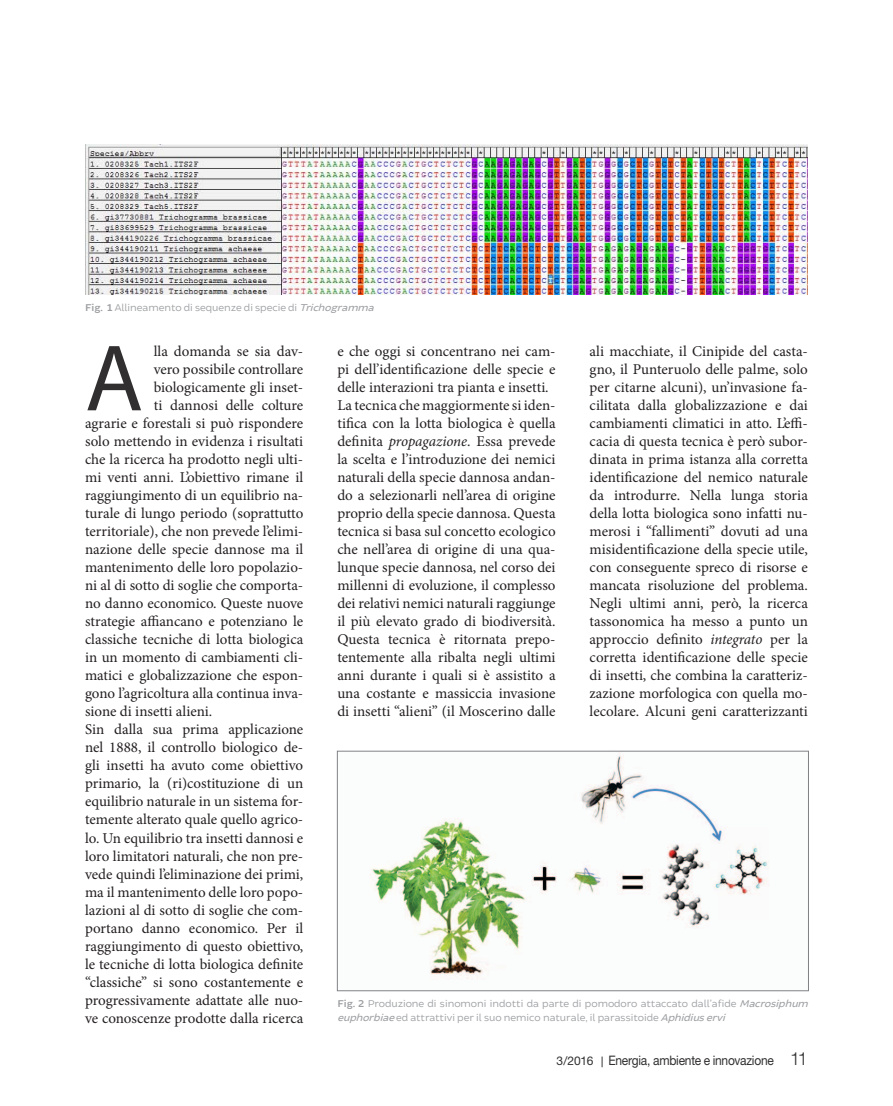
<style>
.page{position:relative;width:893px;height:1106px;background:#fff}
.page>*{position:absolute;margin:0;border:0;box-sizing:border-box;transform-origin:0 0}
.t1{font:95.1px "Myriad Pro";color:#312f30}
.t2{font:15px/18px "Minion Pro";color:#231f20}
.t3{font:13.05px "Helvetica Neue LT Std";letter-spacing:-.02em;color:#312f30;scale:.92 1}
.t4{font:10.5px/13.5px "Brocha";color:#9d9fa2}
.s1{font-weight:600}
.s2{font-style:italic}
.s3{font-size:12px}
.s4{font-family:"Calibri";font-size:12px}
.s5{font-family:"Helvetica Neue";font-weight:300;font-size:18px}
</style>
<div class="page">
<img style="left:85px;top:144px;width:723px;height:151px">
<img style="left:370px;top:752px;width:399px;height:228px">
<div style="left:337px;top:750px;width:472px;height:241px;border:1px solid #808285"></div>
<p class="t4" style="left:85px;top:300px;width:294px"><span class="s1">Fig. 1</span> Allineamento di sequenze di specie di <span class="s2">Trichogramma</span></p>
<h1 class="t1" style="left:85px;top:320px;width:60px">A</h1>
<p class="t2" style="left:154px;top:342px;width:151px">lla domanda se sia dav-</p>
<p class="t2" style="left:154px;top:360px;width:151px">vero possibile controllare</p>
<p class="t2" style="left:154px;top:378px;width:151px">biologicamente gli inset-</p>
<p class="t2" style="left:154px;top:396px;width:151px">ti dannosi delle colture</p>
<p class="t2" style="left:85px;top:414px;width:220px">agrarie e forestali si può rispondere</p>
<p class="t2" style="left:85px;top:432px;width:220px">solo mettendo in evidenza i risultati</p>
<p class="t2" style="left:85px;top:450px;width:220px">che la ricerca ha prodotto negli ulti-</p>
<p class="t2" style="left:85px;top:468px;width:220px">mi venti anni. L’obiettivo rimane il</p>
<p class="t2" style="left:85px;top:486px;width:220px">raggiungimento di un equilibrio na-</p>
<p class="t2" style="left:85px;top:504px;width:220px">turale di lungo periodo (soprattutto</p>
<p class="t2" style="left:85px;top:522px;width:220px">territoriale), che non prevede l’elimi-</p>
<p class="t2" style="left:85px;top:540px;width:220px">nazione delle specie dannose ma il</p>
<p class="t2" style="left:85px;top:558px;width:220px">mantenimento delle loro popolazio-</p>
<p class="t2" style="left:85px;top:576px;width:220px">ni al di sotto di soglie che comporta-</p>
<p class="t2" style="left:85px;top:594px;width:220px">no danno economico. Queste nuove</p>
<p class="t2" style="left:85px;top:612px;width:220px">strategie affiancano e potenziano le</p>
<p class="t2" style="left:85px;top:630px;width:220px">classiche tecniche di lotta biologica</p>
<p class="t2" style="left:85px;top:648px;width:220px">in un momento di cambiamenti cli-</p>
<p class="t2" style="left:85px;top:666px;width:220px">matici e globalizzazione che espon-</p>
<p class="t2" style="left:85px;top:684px;width:220px">gono l’agricoltura alla continua inva-</p>
<p class="t2" style="left:85px;top:702px;width:129px">sione di insetti alieni.</p>
<p class="t2" style="left:85px;top:720px;width:220px">Sin dalla sua prima applicazione</p>
<p class="t2" style="left:85px;top:738px;width:220px">nel 1888, il controllo biologico de-</p>
<p class="t2" style="left:85px;top:756px;width:220px">gli insetti ha avuto come obiettivo</p>
<p class="t2" style="left:85px;top:774px;width:220px">primario, la (ri)costituzione di un</p>
<p class="t2" style="left:85px;top:792px;width:220px">equilibrio naturale in un sistema for-</p>
<p class="t2" style="left:85px;top:810px;width:220px">temente alterato quale quello agrico-</p>
<p class="t2" style="left:85px;top:828px;width:220px">lo. Un equilibrio tra insetti dannosi e</p>
<p class="t2" style="left:85px;top:846px;width:220px">loro limitatori naturali, che non pre-</p>
<p class="t2" style="left:85px;top:864px;width:220px">vede quindi l’eliminazione dei primi,</p>
<p class="t2" style="left:85px;top:882px;width:220px">ma il mantenimento delle loro popo-</p>
<p class="t2" style="left:85px;top:900px;width:220px">lazioni al di sotto di soglie che com-</p>
<p class="t2" style="left:85px;top:918px;width:220px">portano danno economico. Per il</p>
<p class="t2" style="left:85px;top:936px;width:220px">raggiungimento di questo obiettivo,</p>
<p class="t2" style="left:85px;top:954px;width:220px">le tecniche di lotta biologica definite</p>
<p class="t2" style="left:85px;top:972px;width:220px">“classiche” si sono costantemente e</p>
<p class="t2" style="left:85px;top:990px;width:220px">progressivamente adattate alle nuo-</p>
<p class="t2" style="left:85px;top:1008px;width:220px">ve conoscenze prodotte dalla ricerca</p>
<p class="t2" style="left:337px;top:342px;width:220px">e che oggi si concentrano nei cam&shy;pi dell’identificazione delle specie e delle interazioni tra pianta e insetti.<br>La tecnica che maggiormente si iden&shy;tifica con la lotta biologica è quella definita <span class="s2">propagazione</span>. Essa prevede la scelta e l’introduzione dei nemici naturali della specie dannosa andan&shy;do a selezionarli nell’area di origine proprio della specie dannosa. Questa tecnica si basa sul concetto ecologico che nell’area di origine di una qua&shy;lunque specie dannosa, nel corso dei millenni di evoluzione, il complesso dei relativi nemici naturali raggiunge il più elevato grado di biodiversità.<br>Questa tecnica è ritornata prepo&shy;tentemente alla ribalta negli ultimi anni durante i quali si è assistito a una costante e massiccia invasione di insetti “alieni” (il Moscerino dalle</p>
<p class="t2" style="left:590px;top:342px;width:220px;text-align:justify">ali macchiate, il Cinipide del casta&shy;gno, il Punteruolo delle palme, solo per citarne alcuni), un’invasione fa&shy;cilitata dalla globalizzazione e dai cambiamenti climatici in atto. L’effi&shy;cacia di questa tecnica è però subor&shy;dinata in prima istanza alla corretta identificazione del nemico naturale da introdurre. Nella lunga storia della lotta biologica sono infatti nu&shy;merosi i “fallimenti” dovuti ad una misidentificazione della specie utile, con conseguente spreco di risorse e mancata risoluzione del problema.<br>Negli ultimi anni, però, la ricerca tassonomica ha messo a punto un approccio definito <span class="s2">integrato</span> per la corretta identificazione delle specie di insetti, che combina la caratteriz&shy;zazione morfologica con quella mo&shy;lecolare. Alcuni geni caratterizzanti</p>
<p class="t4" style="left:337px;top:996px;width:475px"><span class="s1">Fig. 2</span> Produzione di sinomoni indotti da parte di pomodoro attaccato dall’afide <span class="s2">Macrosiphum euphorbiae</span>ed attrattivi per il suo nemico naturale, il parassitoide <span class="s2">Aphidiuservi</span></p>
<p class="t3" style="left:557px;top:1052px;width:275px"><span class="s3">3/2016</span> <span class="s4">|</span> Energia, ambiente e innovazione <span class="s5">11</span></p>
</div>
